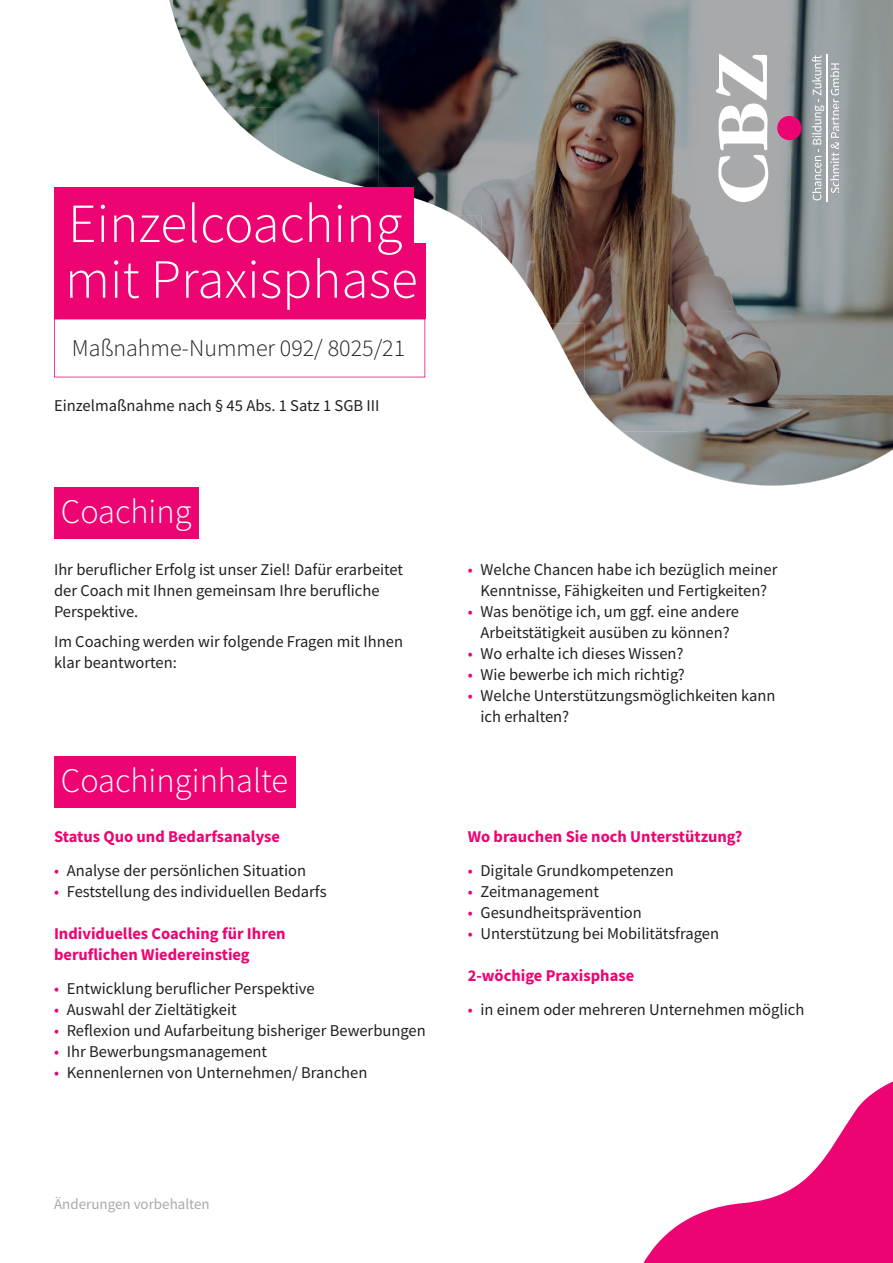
<style>
.page{position:relative;width:893px;height:1263px;background:#fff}
.page>*{position:absolute;margin:0;border:0;box-sizing:border-box;transform-origin:0 0}
.t1{font:55.35px/55.7px "Source Sans Variable";color:#fff}
.t2{font:34.5px "Source Sans Variable";color:#fff}
.t3{font:24px "Source Sans Variable";color:#231f20}
.t4{font:16.5px/21px "Source Sans Pro";color:#231f20}
.t5{font:700 16.5px/21px "Source Sans Pro";color:#ed0372}
.t6{font:15px "Source Sans Pro";color:#a8a9ad}
.s1{color:#ed0372}
</style>
<div class="page">
<img style="left:173px;top:0;width:720px;height:108px">
<img style="left:379px;top:108px;width:514px;height:108px">
<img style="left:276px;top:108px;width:103px;height:80px">
<img style="left:223px;top:108px;width:53px;height:45px">
<img style="left:481px;top:216px;width:412px;height:107px">
<img style="left:456px;top:216px;width:26px;height:17px">
<img style="left:584px;top:323px;width:309px;height:109px">
<img style="left:549px;top:323px;width:36px;height:66px">
<img style="left:636px;top:431px;width:257px;height:54px">
<img style="left:622px;top:431px;width:14px;height:11px">
<svg style="left:643px;top:1081px;width:250px;height:182px"></svg>
<svg style="left:716px;top:54px;width:52px;height:148px"></svg>
<div style="left:777px;top:116px;width:24px;height:24px;background:#ed0372;border-radius:50%"></div>
<hr style="left:826px;top:54px;width:1px;height:148px;background:#fff">
<svg style="left:812px;top:55px;width:12px;height:145px;background:#aeb4b7"></svg>
<svg style="left:830px;top:63px;width:9px;height:130px"></svg>
<div style="left:54px;top:487px;width:145px;height:51px;background:#ed0372"></div>
<div style="left:54px;top:756px;width:241px;height:51px;background:#ed0372"></div>
<div style="left:54px;top:188px;width:360px;height:75px;background:#ed0372"></div>
<div style="left:54px;top:244px;width:371px;height:75px;background:#ed0372"></div>
<svg style="left:54px;top:319px;width:371px;height:58px"></svg>
<h1 class="t1" style="left:65px;top:196px;width:354px">Einzelcoaching mit Praxisphase</h1>
<h3 class="t3" style="left:72px;top:333px;width:335px">Maßnahme-Nummer 092/ 8025/21</h3>
<p class="t4" style="left:54px;top:395px;width:327px">Einzelmaßnahme nach § 45 Abs. 1 Satz 1 SGB III</p>
<h2 class="t2" style="left:61px;top:491px;width:132px">Coaching</h2>
<p class="t4" style="left:54px;top:559px;width:351px">Ihr beruflicher Erfolg ist unser Ziel! Dafür erarbeitet der Coach mit Ihnen gemeinsam Ihre berufliche<br>Perspektive.</p>
<p class="t4" style="left:54px;top:630px;width:351px">Im Coaching werden wir folgende Fragen mit Ihnen klar beantworten:</p>
<h2 class="t2" style="left:61px;top:760px;width:229px">Coachinginhalte</h2>
<p class="t5" style="left:54px;top:826px;width:228px">Status Quo und Bedarfsanalyse</p>
<p class="t4" style="left:54px;top:860px;width:254px"><span class="s1">•</span> Analyse der persönlichen Situation</p>
<p class="t4" style="left:54px;top:881px;width:274px"><span class="s1">•</span> Feststellung des individuellen Bedarfs</p>
<p class="t5" style="left:54px;top:923px;width:233px">Individuelles Coaching für Ihren beruflichen Wiedereinstieg</p>
<p class="t4" style="left:54px;top:978px;width:262px"><span class="s1">•</span> Entwicklung beruflicher Perspektive</p>
<p class="t4" style="left:54px;top:999px;width:184px"><span class="s1">•</span> Auswahl der Zieltätigkeit</p>
<p class="t4" style="left:54px;top:1020px;width:373px"><span class="s1">•</span> Reflexion und Aufarbeitung bisheriger Bewerbungen</p>
<p class="t4" style="left:54px;top:1041px;width:215px"><span class="s1">•</span> Ihr Bewerbungsmanagement</p>
<p class="t4" style="left:54px;top:1062px;width:315px"><span class="s1">•</span> Kennenlernen von Unternehmen/ Branchen</p>
<p class="t4" style="left:468px;top:559px;width:311px;text-align:center"><span class="s1">•</span> Welche Chancen habe ich bezüglich meiner<br>Kenntnisse, Fähigkeiten und Fertigkeiten?</p>
<p class="t4" style="left:468px;top:601px;width:273px;text-align:center"><span class="s1">•</span> Was benötige ich, um ggf. eine andere<br>Arbeitstätigkeit ausüben zu können?</p>
<p class="t4" style="left:468px;top:643px;width:217px"><span class="s1">•</span> Wo erhalte ich dieses Wissen?</p>
<p class="t4" style="left:468px;top:664px;width:219px"><span class="s1">•</span> Wie bewerbe ich mich richtig?</p>
<p class="t4" style="left:480px;top:685px;width:297px;text-indent:-13px"><span class="s1">•</span> Welche Unterstützungsmöglichkeiten kann ich erhalten?</p>
<p class="t5" style="left:468px;top:826px;width:276px">Wo brauchen Sie noch Unterstützung?</p>
<p class="t4" style="left:468px;top:860px;width:207px"><span class="s1">•</span> Digitale Grundkompetenzen</p>
<p class="t4" style="left:468px;top:881px;width:133px"><span class="s1">•</span> Zeitmanagement</p>
<p class="t4" style="left:468px;top:902px;width:175px"><span class="s1">•</span> Gesundheitsprävention</p>
<p class="t4" style="left:468px;top:923px;width:253px"><span class="s1">•</span> Unterstützung bei Mobilitätsfragen</p>
<p class="t5" style="left:468px;top:965px;width:168px">2-wöchige Praxisphase</p>
<p class="t4" style="left:468px;top:999px;width:338px"><span class="s1">•</span> in einem oder mehreren Unternehmen möglich</p>
<p class="t6" style="left:54px;top:1194px;width:157px">Änderungen vorbehalten</p>
</div>
